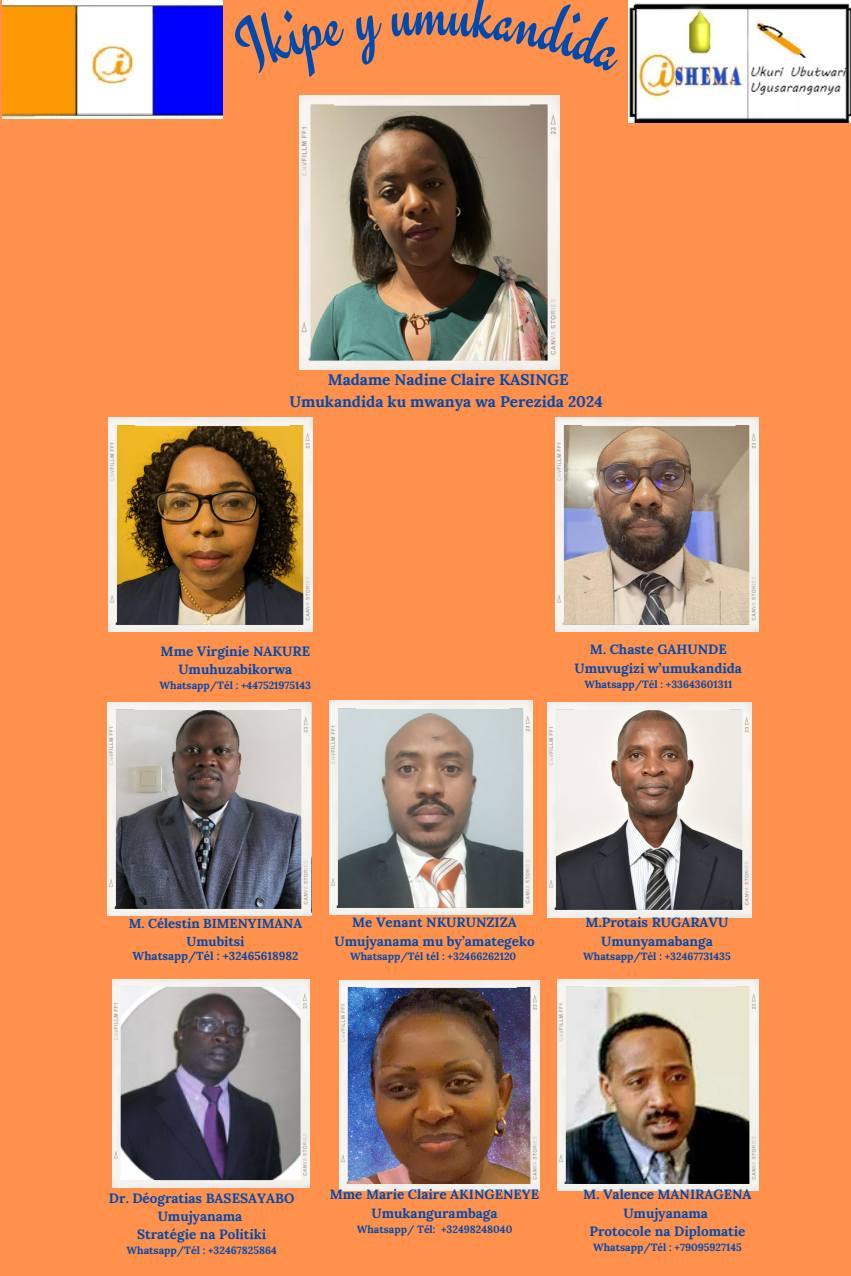
<style>
.page{position:relative;width:851px;height:1276px;background:#fff}
.page>*{position:absolute;margin:0;border:0;box-sizing:border-box;transform-origin:0 0}
.t1{font:76.05px "Engagement";color:#004aad}
.t2{font:700 15.45px "Lora";color:#004aad}
.t3{font:700 13.5px "Lora";color:#004aad}
.t4{font:700 13.05px "Lora";color:#004aad}
.t5{font:700 11.55px "Lora";color:#004aad}
.t6{font:700 10.5px "Lora";color:#004aad}
</style>
<div class="page">
<div style="left:0;top:0;width:850px;height:1276px;background:#ff914d"></div>
<img style="left:112px;top:979px;width:198px;height:208px">
<img style="left:329px;top:701px;width:203px;height:213px">
<img style="left:108px;top:702px;width:203px;height:214px">
<img style="left:547px;top:702px;width:204px;height:215px">
<img style="left:558px;top:979px;width:200px;height:212px">
<img style="left:109px;top:418px;width:203px;height:214px">
<img style="left:555px;top:418px;width:203px;height:214px">
<img style="left:299px;top:96px;width:260px;height:273px">
<img style="left:628px;top:0;width:222px;height:123px">
<img style="left:2px;top:0;width:221px;height:118px">
<img style="left:339px;top:980px;width:200px;height:211px">
<p class="t1" style="left:415px;top:-34px;width:36px">m</p>
<p class="t2" style="left:328px;top:370px;width:242px">Madame Nadine Claire KASINGE</p>
<p class="t2" style="left:289px;top:391px;width:315px">Umukandida ku mwanya wa Perezida 2024</p>
<p class="t3" style="left:161px;top:642px;width:151px">Mme Virginie NAKURE</p>
<p class="t3" style="left:178px;top:661px;width:115px">Umuhuzabikorwa</p>
<p class="t6" style="left:159px;top:678px;width:153px">Whatsapp/Tél : +447521975143</p>
<p class="t3" style="left:590px;top:641px;width:138px">M. Chaste GAHUNDE</p>
<p class="t3" style="left:574px;top:659px;width:169px">Umuvugizi w’umukandida</p>
<p class="t6" style="left:584px;top:677px;width:149px">Whatsapp/Tél : +33643601311</p>
<p class="t4" style="left:129px;top:915px;width:175px">M. Célestin BIMENYIMANA</p>
<p class="t4" style="left:186px;top:932px;width:59px">Umubitsi</p>
<p class="t5" style="left:133px;top:948px;width:167px">Whatsapp/Tél : +32465618982</p>
<p class="t3" style="left:352px;top:913px;width:166px">Me Venant NKURUNZIZA</p>
<p class="t3" style="left:334px;top:932px;width:202px">Umujyanama mu by’amategeko</p>
<p class="t6" style="left:350px;top:950px;width:168px">Whatsapp/Tél tél : +32466262120</p>
<p class="t3" style="left:585px;top:913px;width:144px">M.Protais RUGARAVU</p>
<p class="t3" style="left:601px;top:932px;width:113px">Umunyamabanga</p>
<p class="t6" style="left:583px;top:950px;width:149px">Whatsapp/Tél : +32467731435</p>
<p class="t3" style="left:109px;top:1189px;width:187px">Dr. Déogratias BASESAYABO</p>
<p class="t3" style="left:158px;top:1207px;width:86px">Umujyanama</p>
<p class="t3" style="left:137px;top:1225px;width:131px">Stratégie na Politiki</p>
<p class="t6" style="left:127px;top:1243px;width:152px">Whatsapp/Tél : +32467825864</p>
<p class="t3" style="left:330px;top:1186px;width:211px">Mme Marie Claire AKINGENEYE</p>
<p class="t3" style="left:371px;top:1204px;width:127px">Umukangurambaga</p>
<p class="t6" style="left:357px;top:1222px;width:157px">Whatsapp/ Tél: +32498248040</p>
<p class="t3" style="left:583px;top:1186px;width:170px">M. Valence MANIRAGENA</p>
<p class="t3" style="left:623px;top:1204px;width:86px">Umujyanama</p>
<p class="t3" style="left:589px;top:1222px;width:158px">Protocole na Diplomatie</p>
<p class="t6" style="left:593px;top:1240px;width:150px">Whatsapp/Tél : +79095927145</p>
</div>
